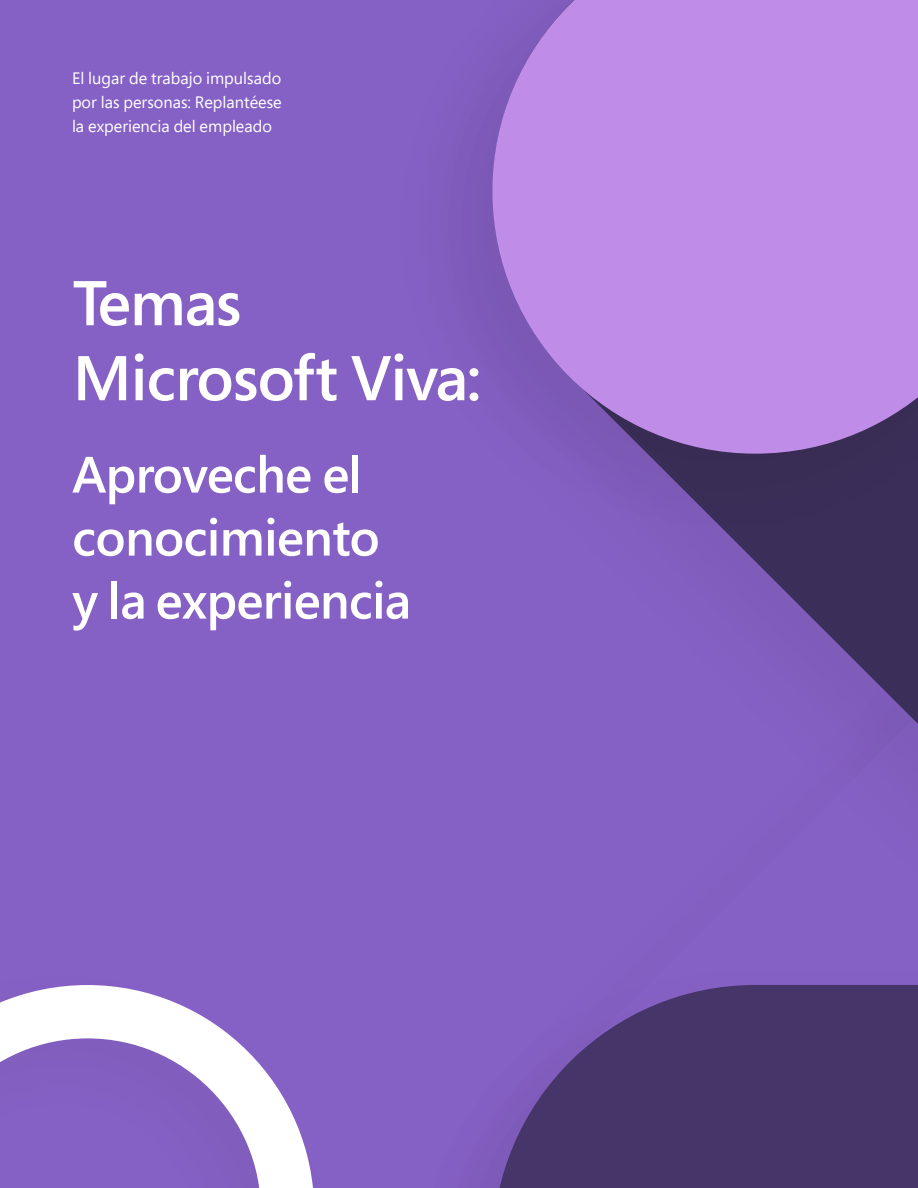
<style>
.page{position:relative;width:918px;height:1188px;background:#8661c5}
.page>*{position:absolute;margin:0;border:0;box-sizing:border-box;transform-origin:0 0}
.H3_42_50_modules{font:600 63px/75px "Segoe Pro";letter-spacing:-.015em;color:#fff}
.SH_H3{font:600 51px/63px "Segoe Pro";letter-spacing:-.015em;color:#fff}
.t1{font:16.5px/24px "Segoe Pro";color:#fff;text-align:justify}
</style>
<div class="page">
<svg style="left:758px;top:579px;width:160px;height:179px;fill:#7f5cbb"></svg>
<img style="left:461px;top:103px;width:457px;height:476px">
<svg style="left:492px;top:0;width:426px;height:454px;background:#b585df"></svg>
<div style="left:895px;top:0;width:23px;height:204px;background:#bf8de7"></div>
<svg style="left:493px;top:985px;width:425px;height:203px;fill:#463568"></svg>
<svg style="left:0;top:985px;width:313px;height:203px"></svg>
<p class="t1" style="left:72px;top:66px;width:211px">El lugar de trabajo impulsado por las personas: Replantéese la experiencia del empleado</p>
<p class="H3_42_50_modules" style="left:73px;top:264px;width:410px">Temas<br>Microsoft Viva:</p>
<p class="SH_H3" style="left:72px;top:442px;width:340px">Aproveche el conocimiento y la experiencia</p>
</div>
